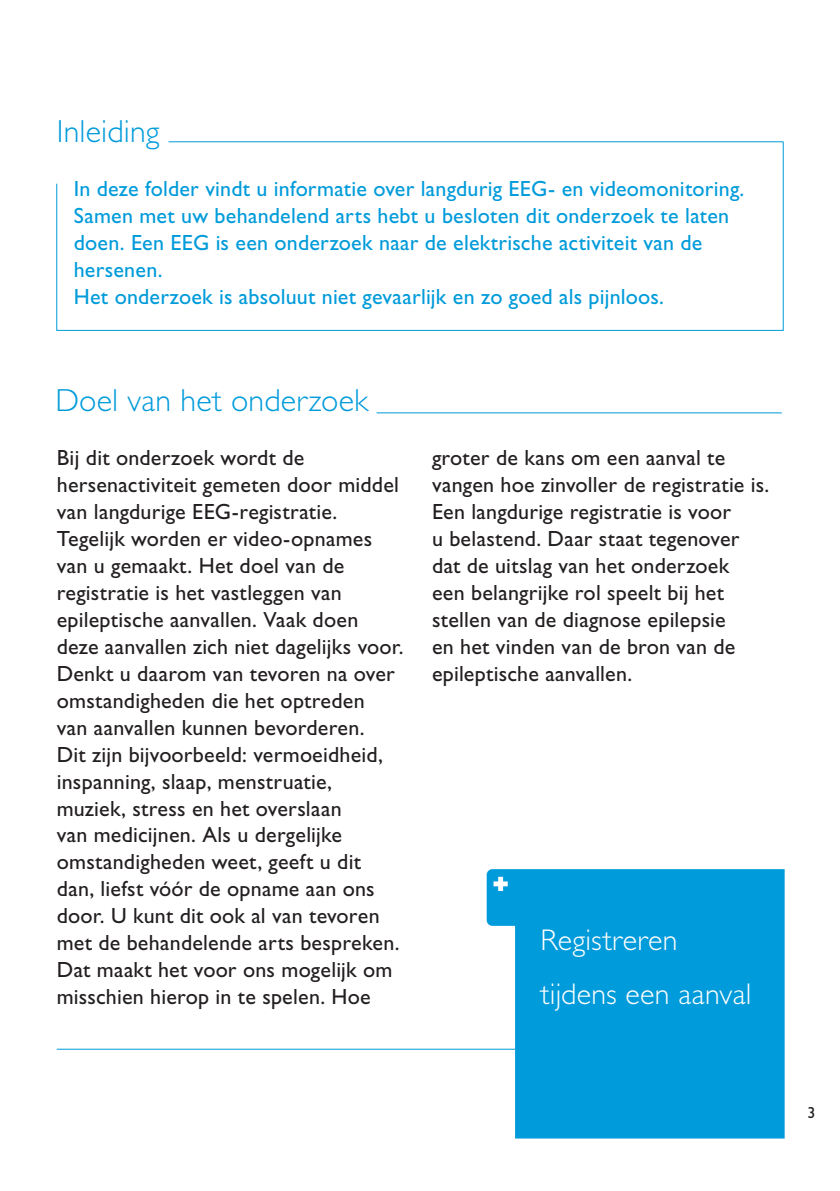
<style>
.page{position:relative;width:840px;height:1191px;background:#fff}
.page>*{position:absolute;margin:0;border:0;box-sizing:border-box;transform-origin:0 0}
.t1{font:300 32px "AZM Gill Sans";letter-spacing:.005em;color:#009bda}
.t2{font:300 30px/53.8px "AZM Gill Sans";letter-spacing:.01em;color:#fff}
.t3{font:22px/27px "AZM Gill Sans";letter-spacing:.01em;color:#231f20}
.t4{font:22px/27px "AZM Gill Sans";letter-spacing:.01em;color:#009bda}
.t5{font:16px "AZM Gill Sans";color:#231f20}
</style>
<div class="page">
<hr style="left:0;top:0;width:1px;height:1191px;background:#009bda">
<svg style="left:56px;top:141px;width:727px;height:190px"></svg>
<hr style="left:57px;top:1048px;width:725px;height:1px;background:#009bda">
<hr style="left:168px;top:141px;width:614px;height:1px;background:#009bda">
<svg style="left:486px;top:869px;width:298px;height:269px;background:#13a2dc"></svg>
<svg style="left:493px;top:876px;width:14px;height:15px"></svg>
<hr style="left:376px;top:412px;width:405px;height:1px;background:#009bda">
<h1 class="t1" style="left:57px;top:120px;width:104px">Inleiding</h1>
<p class="t4" style="left:74px;top:177px;width:671px">In deze folder vindt u informatie over langdurig EEG- en videomonitoring.<br>Samen met uw behandelend arts hebt u besloten dit onderzoek te laten doen. Een EEG is een onderzoek naar de elektrische activiteit van de hersenen.<br>Het onderzoek is absoluut niet gevaarlijk en zo goed als pijnloos.</p>
<h1 class="t1" style="left:55px;top:389px;width:314px">Doel van het onderzoek</h1>
<p class="t3" style="left:57px;top:446px;width:348px">Bij dit onderzoek wordt de hersenactiviteit gemeten door middel van langdurige EEG-registratie.<br>Tegelijk worden er video-opnames van u gemaakt. Het doel van de registratie is het vastleggen van epileptische aanvallen. Vaak doen deze aanvallen zich niet dagelijks voor.<br>Denkt u daarom van tevoren na over omstandigheden die het optreden<br>van aanvallen kunnen bevorderen.<br>Dit zijn bijvoorbeeld: vermoeidheid, inspanning, slaap, menstruatie, muziek, stress en het overslaan<br>van medicijnen. Als u dergelijke omstandigheden weet, geeft u dit dan, liefst vóór de opname aan ons door. U kunt dit ook al van tevoren met de behandelende arts bespreken.<br>Dat maakt het voor ons mogelijk om misschien hierop in te spelen. Hoe</p>
<p class="t3" style="left:432px;top:446px;width:339px">groter de kans om een aanval te vangen hoe zinvoller de registratie is.<br>Een langdurige registratie is voor<br>u belastend. Daar staat tegenover dat de uitslag van het onderzoek<br>een belangrijke rol speelt bij het stellen van de diagnose epilepsie<br>en het vinden van de bron van de epileptische aanvallen.</p>
<h2 class="t2" style="left:540px;top:916px;width:212px">Registreren tijdens een aanval</h2>
<p class="t5" style="left:807px;top:1107px;width:9px">3</p>
</div>
